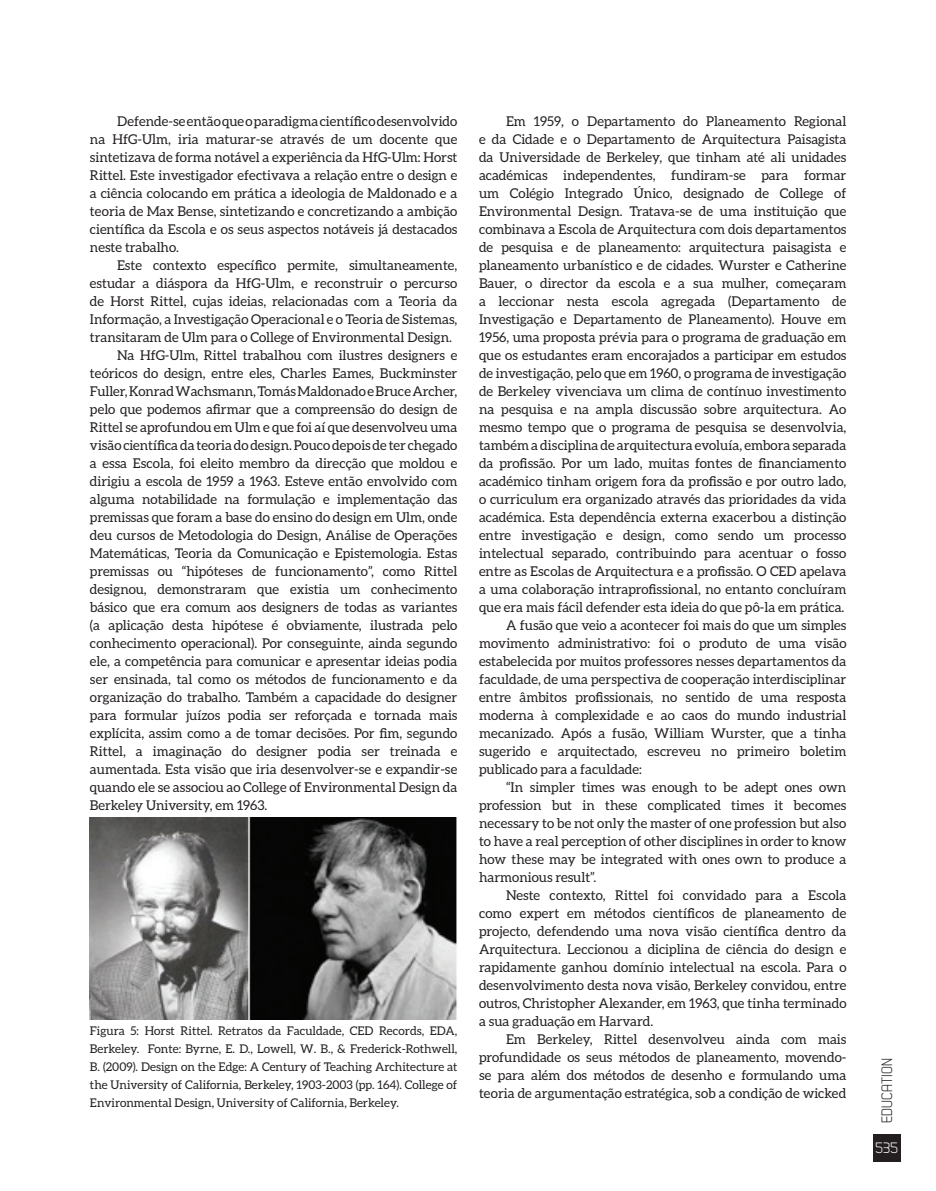
<style>
.page{position:relative;width:936px;height:1191px;background:#fff}
.page>*{position:absolute;margin:0;border:0;box-sizing:border-box;transform-origin:0 0}
.t1{font:15px "Dekar";color:#231f20}
.t2{font:15px "Dekar";color:#fff}
.t3{font:13.5px/18px "Aleo";color:#231f20;text-align:justify}
.t4{font:12px/18px "Aleo";color:#231f20;text-align:justify}
</style>
<div class="page">
<div style="left:873px;top:1134px;width:27px;height:27px;background:#231f20"></div>
<img style="left:90px;top:818px;width:367px;height:201px">
<p class="t3" style="left:90px;top:112px;width:369px;text-indent:27px">Defende-se então que o paradigma científico desenvolvido na HfG-Ulm, iria maturar-se através de um docente que sintetizava de forma notável a experiência da HfG-Ulm: Horst Rittel. Este investigador efectivava a relação entre o design e a ciência colocando em prática a ideologia de Maldonado e a teoria de Max Bense, sintetizando e concretizando a ambição científica da Escola e os seus aspectos notáveis já destacados neste trabalho.</p>
<p class="t3" style="left:117px;top:256px;width:342px">Este contexto específico permite, simultaneamente,</p>
<p class="t3" style="left:90px;top:274px;width:369px">estudar a diáspora da HfG-Ulm, e reconstruir o percurso</p>
<p class="t3" style="left:90px;top:292px;width:369px">de Horst Rittel, cujas ideias, relacionadas com a Teoria da</p>
<p class="t3" style="left:90px;top:310px;width:369px">Informação, a Investigação Operacional e o Teoria de Sistemas,</p>
<p class="t3" style="left:90px;top:328px;width:363px">transitaram de Ulm para o College of Environmental Design.</p>
<p class="t3" style="left:117px;top:346px;width:342px">Na HfG-Ulm, Rittel trabalhou com ilustres designers e</p>
<p class="t3" style="left:90px;top:364px;width:369px">teóricos do design, entre eles, Charles Eames, Buckminster</p>
<p class="t3" style="left:90px;top:382px;width:369px">Fuller, Konrad Wachsmann, Tomás Maldonado e Bruce Archer,</p>
<p class="t3" style="left:90px;top:400px;width:369px">pelo que podemos afirmar que a compreensão do design de</p>
<p class="t3" style="left:90px;top:418px;width:369px">Rittel se aprofundou em Ulm e que foi aí que desenvolveu uma</p>
<p class="t3" style="left:90px;top:436px;width:369px">visão científica da teoria do design. Pouco depois de ter chegado</p>
<p class="t3" style="left:90px;top:454px;width:369px">a essa Escola, foi eleito membro da direcção que moldou e</p>
<p class="t3" style="left:90px;top:472px;width:369px">dirigiu a escola de 1959 a 1963. Esteve então envolvido com</p>
<p class="t3" style="left:90px;top:490px;width:369px">alguma notabilidade na formulação e implementação das</p>
<p class="t3" style="left:90px;top:508px;width:369px">premissas que foram a base do ensino do design em Ulm, onde</p>
<p class="t3" style="left:90px;top:526px;width:369px">deu cursos de Metodologia do Design, Análise de Operações</p>
<p class="t3" style="left:90px;top:544px;width:369px">Matemáticas, Teoria da Comunicação e Epistemologia. Estas</p>
<p class="t3" style="left:90px;top:562px;width:369px">premissas ou “hipóteses de funcionamento”, como Rittel</p>
<p class="t3" style="left:90px;top:580px;width:369px">designou, demonstraram que existia um conhecimento</p>
<p class="t3" style="left:90px;top:598px;width:369px">básico que era comum aos designers de todas as variantes</p>
<p class="t3" style="left:90px;top:616px;width:369px">(a aplicação desta hipótese é obviamente, ilustrada pelo</p>
<p class="t3" style="left:90px;top:634px;width:369px">conhecimento operacional). Por conseguinte, ainda segundo</p>
<p class="t3" style="left:90px;top:652px;width:369px">ele, a competência para comunicar e apresentar ideias podia</p>
<p class="t3" style="left:90px;top:670px;width:369px">ser ensinada, tal como os métodos de funcionamento e da</p>
<p class="t3" style="left:90px;top:688px;width:369px">organização do trabalho. Também a capacidade do designer</p>
<p class="t3" style="left:90px;top:706px;width:369px">para formular juízos podia ser reforçada e tornada mais</p>
<p class="t3" style="left:90px;top:724px;width:369px">explícita, assim como a de tomar decisões. Por fim, segundo</p>
<p class="t3" style="left:90px;top:742px;width:369px">Rittel, a imaginação do designer podia ser treinada e</p>
<p class="t3" style="left:90px;top:760px;width:369px">aumentada. Esta visão que iria desenvolver-se e expandir-se</p>
<p class="t3" style="left:90px;top:778px;width:369px">quando ele se associou ao College of Environmental Design da</p>
<p class="t3" style="left:90px;top:796px;width:179px">Berkeley University, em 1963.</p>
<p class="t4" style="left:90px;top:1021px;width:369px">Figura 5: Horst Rittel. Retratos da Faculdade, CED Records, EDA, Berkeley. Fonte: Byrne, E. D., Lowell, W. B., &amp; Frederick-Rothwell, B. (2009). Design on the Edge: A Century of Teaching Architecture at the University of California, Berkeley, 1903-2003 (pp. 164). College of Environmental Design, University of California, Berkeley.</p>
<p class="t3" style="left:506px;top:112px;width:342px">Em 1959, o Departamento do Planeamento Regional</p>
<p class="t3" style="left:479px;top:130px;width:369px">e da Cidade e o Departamento de Arquitectura Paisagista</p>
<p class="t3" style="left:479px;top:148px;width:369px">da Universidade de Berkeley, que tinham até ali unidades</p>
<p class="t3" style="left:479px;top:166px;width:369px">académicas independentes, fundiram-se para formar</p>
<p class="t3" style="left:479px;top:184px;width:369px">um Colégio Integrado Único, designado de College of</p>
<p class="t3" style="left:479px;top:202px;width:369px">Environmental Design. Tratava-se de uma instituição que</p>
<p class="t3" style="left:479px;top:220px;width:369px">combinava a Escola de Arquitectura com dois departamentos</p>
<p class="t3" style="left:479px;top:238px;width:369px">de pesquisa e de planeamento: arquitectura paisagista e</p>
<p class="t3" style="left:479px;top:256px;width:369px">planeamento urbanístico e de cidades. Wurster e Catherine</p>
<p class="t3" style="left:479px;top:274px;width:369px">Bauer, o director da escola e a sua mulher, começaram</p>
<p class="t3" style="left:479px;top:292px;width:369px">a leccionar nesta escola agregada (Departamento de</p>
<p class="t3" style="left:479px;top:310px;width:369px">Investigação e Departamento de Planeamento). Houve em</p>
<p class="t3" style="left:479px;top:328px;width:369px">1956, uma proposta prévia para o programa de graduação em</p>
<p class="t3" style="left:479px;top:346px;width:369px">que os estudantes eram encorajados a participar em estudos</p>
<p class="t3" style="left:479px;top:364px;width:369px">de investigação, pelo que em 1960, o programa de investigação</p>
<p class="t3" style="left:479px;top:382px;width:369px">de Berkeley vivenciava um clima de contínuo investimento</p>
<p class="t3" style="left:479px;top:400px;width:369px">na pesquisa e na ampla discussão sobre arquitectura. Ao</p>
<p class="t3" style="left:479px;top:418px;width:369px">mesmo tempo que o programa de pesquisa se desenvolvia,</p>
<p class="t3" style="left:479px;top:436px;width:369px">também a disciplina de arquitectura evoluía, embora separada</p>
<p class="t3" style="left:479px;top:454px;width:369px">da profissão. Por um lado, muitas fontes de financiamento</p>
<p class="t3" style="left:479px;top:472px;width:369px">académico tinham origem fora da profissão e por outro lado,</p>
<p class="t3" style="left:479px;top:490px;width:369px">o curriculum era organizado através das prioridades da vida</p>
<p class="t3" style="left:479px;top:508px;width:369px">académica. Esta dependência externa exacerbou a distinção</p>
<p class="t3" style="left:479px;top:526px;width:369px">entre investigação e design, como sendo um processo</p>
<p class="t3" style="left:479px;top:544px;width:369px">intelectual separado, contribuindo para acentuar o fosso</p>
<p class="t3" style="left:479px;top:562px;width:369px">entre as Escolas de Arquitectura e a profissão. O CED apelava</p>
<p class="t3" style="left:479px;top:580px;width:369px">a uma colaboração intraprofissional, no entanto concluíram</p>
<p class="t3" style="left:479px;top:598px;width:367px">que era mais fácil defender esta ideia do que pô-la em prática.</p>
<p class="t3" style="left:506px;top:616px;width:342px">A fusão que veio a acontecer foi mais do que um simples</p>
<p class="t3" style="left:479px;top:634px;width:369px">movimento administrativo: foi o produto de uma visão</p>
<p class="t3" style="left:479px;top:652px;width:369px">estabelecida por muitos professores nesses departamentos da</p>
<p class="t3" style="left:479px;top:670px;width:369px">faculdade, de uma perspectiva de cooperação interdisciplinar</p>
<p class="t3" style="left:479px;top:688px;width:369px">entre âmbitos profissionais, no sentido de uma resposta</p>
<p class="t3" style="left:479px;top:706px;width:369px">moderna à complexidade e ao caos do mundo industrial</p>
<p class="t3" style="left:479px;top:724px;width:369px">mecanizado. Após a fusão, William Wurster, que a tinha</p>
<p class="t3" style="left:479px;top:742px;width:369px">sugerido e arquitectado, escreveu no primeiro boletim</p>
<p class="t3" style="left:479px;top:760px;width:164px">publicado para a faculdade:</p>
<p class="t3" style="left:506px;top:778px;width:342px">“In simpler times was enough to be adept ones own</p>
<p class="t3" style="left:479px;top:796px;width:369px">profession but in these complicated times it becomes</p>
<p class="t3" style="left:479px;top:814px;width:369px">necessary to be not only the master of one profession but also</p>
<p class="t3" style="left:479px;top:832px;width:369px">to have a real perception of other disciplines in order to know</p>
<p class="t3" style="left:479px;top:850px;width:369px">how these may be integrated with ones own to produce a</p>
<p class="t3" style="left:479px;top:868px;width:119px">harmonious result”.</p>
<p class="t3" style="left:506px;top:886px;width:342px">Neste contexto, Rittel foi convidado para a Escola</p>
<p class="t3" style="left:479px;top:904px;width:369px">como expert em métodos científicos de planeamento de</p>
<p class="t3" style="left:479px;top:922px;width:369px">projecto, defendendo uma nova visão científica dentro da</p>
<p class="t3" style="left:479px;top:940px;width:369px">Arquitectura. Leccionou a diciplina de ciência do design e</p>
<p class="t3" style="left:479px;top:958px;width:369px">rapidamente ganhou domínio intelectual na escola. Para o</p>
<p class="t3" style="left:479px;top:976px;width:369px">desenvolvimento desta nova visão, Berkeley convidou, entre</p>
<p class="t3" style="left:479px;top:994px;width:369px">outros, Christopher Alexander, em 1963, que tinha terminado</p>
<p class="t3" style="left:479px;top:1012px;width:176px">a sua graduação em Harvard.</p>
<p class="t3" style="left:506px;top:1030px;width:342px">Em Berkeley, Rittel desenvolveu ainda com mais</p>
<p class="t3" style="left:479px;top:1048px;width:369px">profundidade os seus métodos de planeamento, movendo-</p>
<p class="t3" style="left:479px;top:1066px;width:369px">se para além dos métodos de desenho e formulando uma</p>
<p class="t3" style="left:479px;top:1084px;width:369px">teoria de argumentação estratégica, sob a condição de wicked</p>
<p class="t1" style="left:879px;top:1122px;width:66px;rotate:-90deg">EDUCATION</p>
<p class="t2" style="left:875px;top:1140px;width:24px">535</p>
</div>
